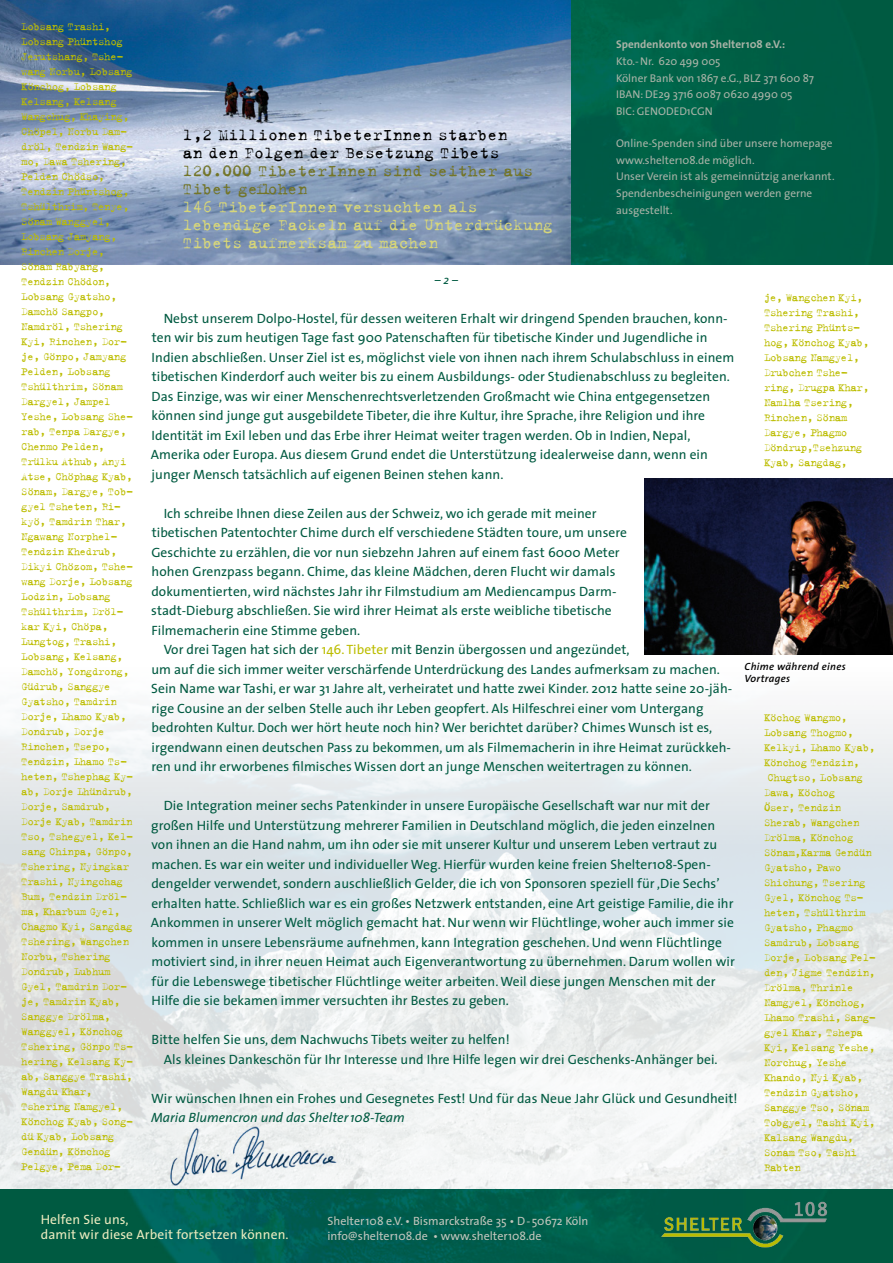
<style>
.page{position:relative;width:893px;height:1263px;background:#fff}
.page>*{position:absolute;margin:0;border:0;box-sizing:border-box;transform-origin:0 0}
.Absatzformat_1{font:18px/18px "Trixie Text";color:#d7d679}
.Absatzformat_1-2{font:18px "Trixie Text";color:#000}
.Absatzformat_1-3{font:18px "Trixie Text";color:#737528}
.t1{font:13.5px/19.5px "The Sans";letter-spacing:.005em;color:#005a41}
.t2{font:13.5px "The Sans";letter-spacing:.01em;color:#ebebbf}
.t3{font:italic 13.5px "The Sans";color:#005a41}
.Absatzformat_1-4{font:12px/15px "Trixie Text";letter-spacing:-.04em;color:#bcbd00}
.t4{font:12px "The Sans";color:#c0c5bc}
.t5{font:italic 12px "The Sans";color:#005a41}
.t6{font:11.25px/16.6px "The Sans";color:#a9b3a7}
.t7{font:700 11.25px "The Sans";color:#a9b3a7}
.t8{font:italic 600 10.5px/12px "The Sans";letter-spacing:.03em;color:#000}
.s1{color:#bcbd00}
</style>
<div class="page">
<img style="left:0;top:654px;width:893px;height:535px">
<img style="left:570px;top:0;width:323px;height:264px">
<img style="left:0;top:0;width:570px;height:264px">
<img style="left:644px;top:479px;width:249px;height:175px">
<img style="left:170px;top:1127px;width:167px;height:58px">
<img style="left:0;top:1189px;width:893px;height:74px">
<img style="left:658px;top:1185px;width:180px;height:72px">
<p class="Absatzformat_1-4" style="left:21px;top:19px;width:113px">Lobsang Trashi,<br>Lobsang Phüntshog<br>Jerutshang, Tshe&shy;wang Norbu, Lobsang<br>Könchog, Lobsang<br>Kelsang, Kelsang<br>Wangchug, Khaying,<br>Chöpel, Norbu Dam&shy;dröl, Tendzin Wang&shy;mo, Dawa Tshering,<br>Pelden Chödso,<br>Tendzin Phüntshog,<br>Tshülthrim, Tenye,<br>Sönam Wanggyel,<br>Lobsang Jamyang,<br>Rinchen Dorje,<br>Sönam Rabyang,<br>Tendzin Chödon,<br>Lobsang Gyatsho,<br>Damchö Sangpo,<br>Namdröl, Tshering<br>Kyi, Rinchen, Dor&shy;je, Gönpo, Jamyang<br>Pelden, Lobsang<br>Tshülthrim, Sönam<br>Dargyel, Jampel<br>Yeshe, Lobsang She&shy;rab, Tenpa Dargye,<br>Chenmo Pelden,<br>Trülku Athub, Anyi<br>Atse, Chöphag Kyab,<br>Sönam, Dargye, Tob&shy;gyel Tsheten, Ri&shy;kyö, Tamdrin Thar,<br>Ngawang Norphel-<br>Tendzin Khedrub,<br>Dikyi Chözom, Tshe&shy;wang Dorje, Lobsang<br>Lodzin, Lobsang<br>Tshülthrim, Dröl&shy;kar Kyi, Chöpa,<br>Lungtog, Trashi,<br>Lobsang, Kelsang,<br>Damchö, Yongdrong,<br>Güdrub, Sanggye<br>Gyatsho, Tamdrin<br>Dorje, Lhamo Kyab,<br>Dondrub, Dorje<br>Rinchen, Tsepo,<br>Tendzin, Lhamo Ts&shy;heten, Tshephag Ky&shy;ab, Dorje Lhündrub,<br>Dorje, Samdrub,<br>Dorje Kyab, Tamdrin<br>Tso, Tshegyel, Kel&shy;sang Chinpa, Gönpo,<br>Tshering, Nyingkar<br>Trashi, Nyingchag<br>Bum, Tendzin Dröl&shy;ma, Kharbum Gyel,<br>Chagmo Kyi, Sangdag<br>Tshering, Wangchen<br>Norbu, Tshering<br>Dondrub, Lubhum<br>Gyel, Tamdrin Dor&shy;je, Tamdrin Kyab,<br>Sanggye Drölma,<br>Wanggyel, Könchog<br>Tshering, Gönpo Ts&shy;hering, Kelsang Ky&shy;ab, Sanggye Trashi,<br>Wangdu Khar,<br>Tshering Namgyel,<br>Könchog Kyab, Song&shy;dü Kyab, Lobsang<br>Gendün, Könchog<br>Pelgye, Pema Dor-</p>
<p class="Absatzformat_1-2" style="left:183px;top:124px;width:326px">1,2 Millionen TibeterInnen starben</p>
<p class="Absatzformat_1-2" style="left:183px;top:142px;width:318px">an den Folgen der Besetzung Tibets</p>
<p class="Absatzformat_1-3" style="left:183px;top:160px;width:352px">120.000 TibeterInnen sind seither aus</p>
<p class="Absatzformat_1-3" style="left:183px;top:178px;width:126px">Tibet geflohen</p>
<p class="Absatzformat_1" style="left:183px;top:197px;width:297px">146 TibeterInnen versuchten als</p>
<p class="Absatzformat_1" style="left:183px;top:215px;width:372px">lebendige Fackeln auf die Unterdrückung<br>Tibets aufmerksam zu machen</p>
<p class="t5" style="left:435px;top:270px;width:25px">– 2 –</p>
<p class="t7" style="left:616px;top:35px;width:171px">Spendenkonto von Shelter108 e.V.:</p>
<p class="t6" style="left:616px;top:53px;width:106px">Kto.-Nr. 620 499 005</p>
<p class="t6" style="left:616px;top:69px;width:200px">Kölner Bank von 1867 e.G., BLZ 371 600 87</p>
<p class="t6" style="left:616px;top:86px;width:178px">IBAN: DE29 3716 0087 0620 4990 05</p>
<p class="t6" style="left:616px;top:103px;width:98px">BIC: GENODED1CGN</p>
<p class="t6" style="left:616px;top:134px;width:218px">Online-Spenden sind über unsere homepage</p>
<p class="t6" style="left:616px;top:151px;width:140px">www.shelter108.de möglich.</p>
<p class="t6" style="left:616px;top:168px;width:220px">Unser Verein ist als gemeinnützig anerkannt.</p>
<p class="t6" style="left:616px;top:185px;width:198px">Spendenbescheinigungen werden gerne ausgestellt.</p>
<p class="t1" style="left:151px;top:308px;width:585px;text-indent:13px">Nebst unserem Dolpo-Hostel, für dessen weiteren Erhalt wir dringend Spenden brauchen, konn&shy;ten wir bis zum heutigen Tage fast 900 Patenschaften für tibetische Kinder und Jugendliche in Indien abschließen. Unser Ziel ist es, möglichst viele von ihnen nach ihrem Schulabschluss in einem tibetischen Kinderdorf auch weiter bis zu einem Ausbildungs- oder Studienabschluss zu begleiten.<br>Das Einzige, was wir einer Menschenrechtsverletzenden Großmacht wie China entgegensetzen können sind junge gut ausgebildete Tibeter, die ihre Kultur, ihre Sprache, ihre Religion und ihre Identität im Exil leben und das Erbe ihrer Heimat weiter tragen werden. Ob in Indien, Nepal, Amerika oder Europa. Aus diesem Grund endet die Unterstützung idealerweise dann, wenn ein junger Mensch tatsächlich auf eigenen Beinen stehen kann.</p>
<p class="t1" style="left:151px;top:503px;width:477px;text-indent:12px">Ich schreibe Ihnen diese Zeilen aus der Schweiz, wo ich gerade mit meiner tibetischen Patentochter Chime durch elf verschiedene Städten toure, um unsere Geschichte zu erzählen, die vor nun siebzehn Jahren auf einem fast 6000 Meter hohen Grenzpass begann. Chime, das kleine Mädchen, deren Flucht wir damals dokumentierten, wird nächstes Jahr ihr Filmstudium am Mediencampus Darm&shy;stadt-Dieburg abschließen. Sie wird ihrer Heimat als erste weibliche tibetische Filmemacherin eine Stimme geben.</p>
<p class="t1" style="left:151px;top:639px;width:583px;text-indent:12px">Vor drei Tagen hat sich der <span class="s1">146. Tibeter</span> mit Benzin übergossen und angezündet,<br>um auf die sich immer weiter verschärfende Unterdrückung des Landes aufmerksam zu machen.<br>Sein Name war Tashi, er war 31 Jahre alt, verheiratet und hatte zwei Kinder. 2012 hatte seine 20-jäh&shy;rige Cousine an der selben Stelle auch ihr Leben geopfert. Als Hilfeschrei einer vom Untergang bedrohten Kultur. Doch wer hört heute noch hin? Wer berichtet darüber? Chimes Wunsch ist es, irgendwann einen deutschen Pass zu bekommen, um als Filmemacherin in ihre Heimat zurückkeh&shy;ren und ihr erworbenes filmisches Wissen dort an junge Menschen weitertragen zu können.</p>
<p class="t1" style="left:151px;top:795px;width:585px;text-indent:13px">Die Integration meiner sechs Patenkinder in unsere Europäische Gesellschaft war nur mit der großen Hilfe und Unterstützung mehrerer Familien in Deutschland möglich, die jeden einzelnen von ihnen an die Hand nahm, um ihn oder sie mit unserer Kultur und unserem Leben vertraut zu machen. Es war ein weiter und individueller Weg. Hierfür wurden keine freien Shelter108-Spen&shy;dengelder verwendet, sondern auschließlich Gelder, die ich von Sponsoren speziell für ‚Die Sechs’ erhalten hatte. Schließlich war es ein großes Netzwerk entstanden, eine Art geistige Familie, die ihr Ankommen in unserer Welt möglich gemacht hat. Nur wenn wir Flüchtlinge, woher auch immer sie kommen in unsere Lebensräume aufnehmen, kann Integration geschehen. Und wenn Flüchtlinge motiviert sind, in ihrer neuen Heimat auch Eigenverantwortung zu übernehmen. Darum wollen wir für die Lebenswege tibetischer Flüchtlinge weiter arbeiten. Weil diese jungen Menschen mit der Hilfe die sie bekamen immer versuchten ihr Bestes zu geben.</p>
<p class="t1" style="left:152px;top:1029px;width:360px">Bitte helfen Sie uns, dem Nachwuchs Tibets weiter zu helfen!</p>
<p class="t1" style="left:164px;top:1049px;width:555px">Als kleines Dankeschön für Ihr Interesse und Ihre Hilfe legen wir drei Geschenks-Anhänger bei.</p>
<p class="t1" style="left:151px;top:1088px;width:588px">Wir wünschen Ihnen ein Frohes und Gesegnetes Fest! Und für das Neue Jahr Glück und Gesundheit!</p>
<p class="t3" style="left:151px;top:1106px;width:255px">Maria Blumencron und das Shelter108-Team</p>
<p class="Absatzformat_1-4" style="left:764px;top:290px;width:107px">je, Wangchen Kyi,<br>Tshering Trashi,<br>Tshering Phünts&shy;hog, Könchog Kyab,<br>Lobsang Namgyel,<br>Drubchen Tshe&shy;ring, Drugpa Khar,<br>Namlha Tsering,<br>Rinchen, Sönam<br>Dargye, Phagmo<br>Döndrup,Tsehzung<br>Kyab, Sangdag,</p>
<p class="t8" style="left:745px;top:660px;width:103px">Chime während eines<br>Vortrages</p>
<p class="Absatzformat_1-4" style="left:764px;top:710px;width:85px">Köchog Wangmo,</p>
<p class="Absatzformat_1-4" style="left:764px;top:725px;width:91px">Lobsang Thogmo,</p>
<p class="Absatzformat_1-4" style="left:764px;top:740px;width:113px">Kelkyi, Lhamo Kyab,<br>Könchog Tendzin,</p>
<p class="Absatzformat_1-4" style="left:764px;top:770px;width:113px">Chugtso, Lobsang<br>Dawa, Köchog<br>Öser, Tendzin<br>Sherab, Wangchen<br>Drölma, Könchog<br>Sönam,Karma Gendün<br>Gyatsho, Pawo<br>Shichung, Tsering<br>Gyel, Könchog Ts&shy;heten, Tshülthrim<br>Gyatsho, Phagmo<br>Samdrub, Lobsang<br>Dorje, Lobsang Pel&shy;den, Jigme Tendzin,<br>Drölma, Thrinle<br>Namgyel, Könchog,<br>Lhamo Trashi, Sang&shy;gyel Khar, Tshepa<br>Kyi, Kelsang Yeshe,<br>Norchug, Yeshe<br>Khando, Nyi Kyab,<br>Tendzin Gyatsho,<br>Sanggye Tso, Sönam<br>Tobgyel, Tashi Kyi,<br>Kalsang Wangdu,<br>Sonam Tso, Tashi<br>Rabten</p>
<p class="t2" style="left:41px;top:1208px;width:89px">Helfen Sie uns,</p>
<p class="t2" style="left:41px;top:1223px;width:249px">damit wir diese Arbeit fortsetzen können.</p>
<p class="t4" style="left:327px;top:1210px;width:263px">Shelter108 e.V. • Bismarckstraße 35 • D-50672 Köln</p>
<p class="t4" style="left:327px;top:1225px;width:216px">info@shelter108.de • www.shelter108.de</p>
</div>
